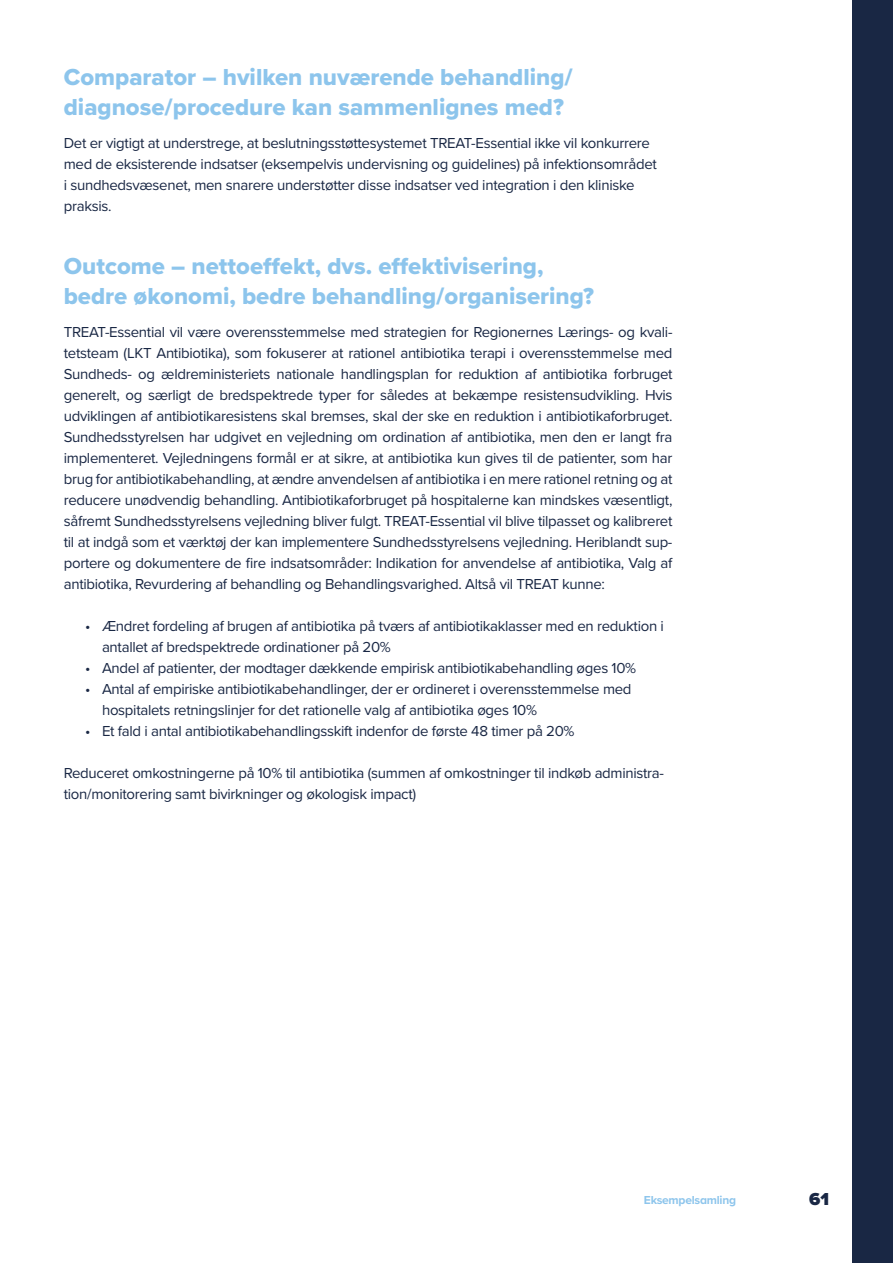
<style>
.page{position:relative;width:893px;height:1263px;background:#fff}
.page>*{position:absolute;margin:0;border:0;box-sizing:border-box;transform-origin:0 0}
.t1{font:24px/30px "Proxima Nova Extrabld";color:#8dc5ec}
.t2{font:900 18px "Proxima Nova";color:#192744}
.t3{font:15px/21px "Proxima Nova";letter-spacing:-.02em;color:#192744}
.t4{font:700 12px "Proxima Nova";letter-spacing:-.02em;color:#8dc5ec}
</style>
<div class="page">
<div style="left:853px;top:0;width:40px;height:1263px;background:#192744"></div>
<hr style="left:0;top:0;width:1px;height:1263px;background:#8dc5ec">
<h1 class="t1" style="left:64px;top:61px;width:511px">Comparator – hvilken nuværende behandling/ diagnose/procedure kan sammenlignes med?</h1>
<p class="t3" style="left:64px;top:132px;width:595px">Det er vigtigt at understrege, at beslutningsstøttesystemet TREAT-Essential ikke vil konkurrere med de eksisterende indsatser (eksempelvis undervisning og guidelines) på infektionsområdet i sundhedsvæsenet, men snarere understøtter disse indsatser ved integration i den kliniske praksis.</p>
<h1 class="t1" style="left:64px;top:250px;width:532px">Outcome – nettoeffekt, dvs. effektivisering, bedre økonomi, bedre behandling/organisering?</h1>
<p class="t3" style="left:64px;top:321px;width:610px;text-align:justify">TREAT-Essential vil være overensstemmelse med strategien for Regionernes Lærings- og kvali&shy;tetsteam (LKT Antibiotika), som fokuserer at rationel antibiotika terapi i overensstemmelse med Sundheds- og ældreministeriets nationale handlingsplan for reduktion af antibiotika forbruget generelt, og særligt de bredspektrede typer for således at bekæmpe resistensudvikling. Hvis udviklingen af antibiotikaresistens skal bremses, skal der ske en reduktion i antibiotikaforbruget.<br>Sundhedsstyrelsen har udgivet en vejledning om ordination af antibiotika, men den er langt fra implementeret. Vejledningens formål er at sikre, at antibiotika kun gives til de patienter, som har brug for antibiotikabehandling, at ændre anvendelsen af antibiotika i en mere rationel retning og at reducere unødvendig behandling. Antibiotikaforbruget på hospitalerne kan mindskes væsentligt, såfremt Sundhedsstyrelsens vejledning bliver fulgt. TREAT-Essential vil blive tilpasset og kalibreret til at indgå som et værktøj der kan implementere Sundhedsstyrelsens vejledning. Heriblandt sup&shy;portere og dokumentere de fire indsatsområder: Indikation for anvendelse af antibiotika, Valg af antibiotika, Revurdering af behandling og Behandlingsvarighed. Altså vil TREAT kunne:</p>
<p class="t3" style="left:102px;top:615px;width:563px;text-indent:-17px">• Ændret fordeling af brugen af antibiotika på tværs af antibiotikaklasser med en reduktion i antallet af bredspektrede ordinationer på 20%</p>
<p class="t3" style="left:85px;top:657px;width:553px">• Andel af patienter, der modtager dækkende empirisk antibiotikabehandling øges 10%</p>
<p class="t3" style="left:102px;top:678px;width:531px;text-indent:-17px">• Antal af empiriske antibiotikabehandlinger, der er ordineret i overensstemmelse med hospitalets retningslinjer for det rationelle valg af antibiotika øges 10%</p>
<p class="t3" style="left:85px;top:720px;width:491px">• Et fald i antal antibiotikabehandlingsskift indenfor de første 48 timer på 20%</p>
<p class="t3" style="left:64px;top:762px;width:602px">Reduceret omkostningerne på 10% til antibiotika (summen af omkostninger til indkøb administra&shy;tion/monitorering samt bivirkninger og økologisk impact)</p>
<p class="t4" style="left:644px;top:1191px;width:94px">Eksempelsamling</p>
<p class="t2" style="left:809px;top:1185px;width:21px">61</p>
</div>
